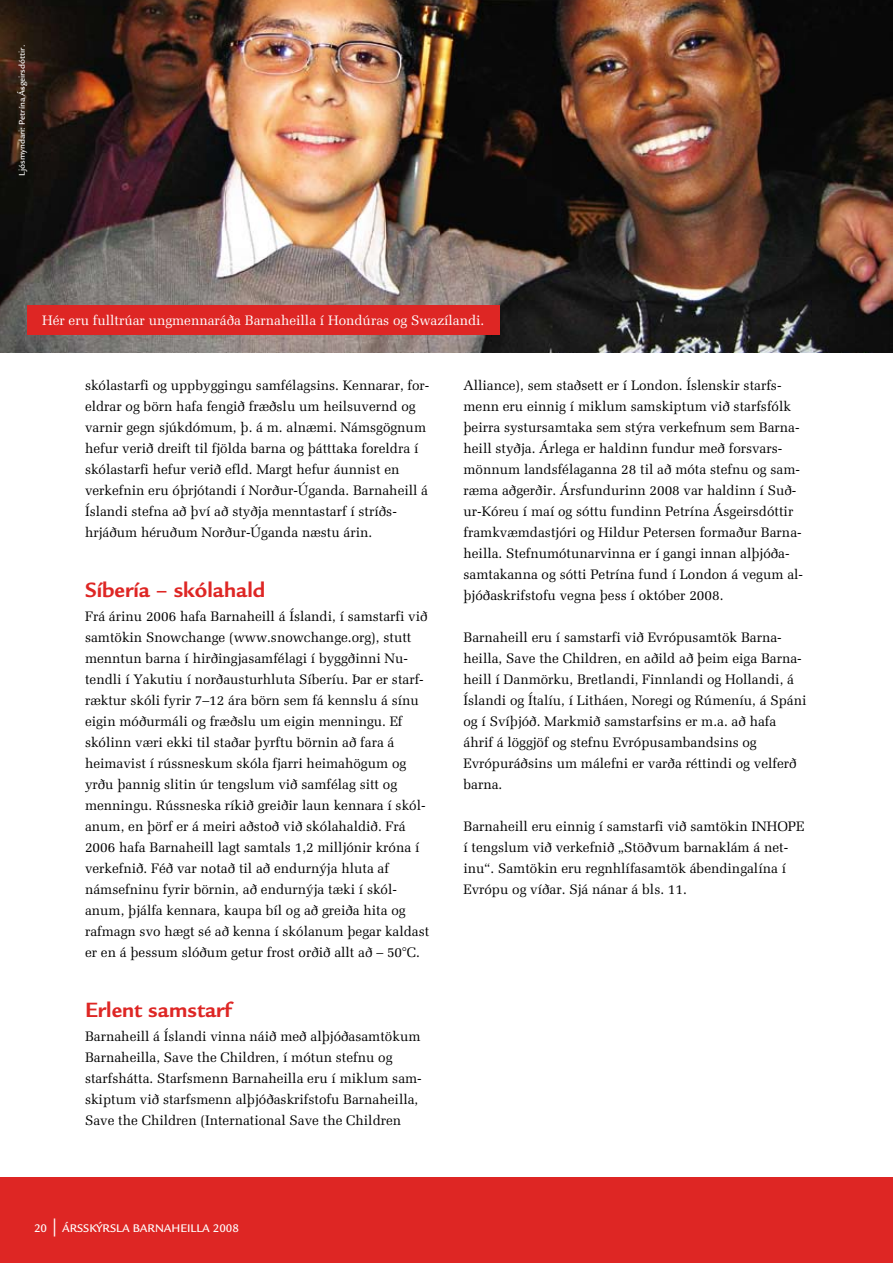
<style>
.page{position:relative;width:893px;height:1263px;background:#fff}
.page>*{position:absolute;margin:0;border:0;box-sizing:border-box;transform-origin:0 0}
.t1{font:700 22.5px "Legacy Sans";color:#de2624}
.t2{font:13.8px/21px "Zapf Elliptical 711 BT";color:#000}
.t3{font:13.8px "Zapf Elliptical 711 BT";color:#fff}
.t4{font:500 12px "Legacy Sans";color:#fff}
.t5{font:500 9px "Legacy Sans";color:#fff}
.s1{font-family:"Franklin Gothic";font-weight:400;font-stretch:condensed;font-size:18px}
</style>
<div class="page">
<div style="left:0;top:1178px;width:893px;height:85px;background:#de2624"></div>
<img style="left:0;top:0;width:893px;height:353px">
<div style="left:27px;top:305px;width:473px;height:30px;background:#de2624"></div>
<p class="t5" style="left:17px;top:176px;width:132px;rotate:-90deg">Ljósmyndari: Petrína Ásgeirsdóttir.</p>
<p class="t3" style="left:42px;top:312px;width:444px">Hér eru fulltrúar ungmennaráða Barnaheilla í Hondúras og Swazílandi.</p>
<p class="t2" style="left:85px;top:375px;width:346px">skólastarfi og uppbyggingu samfélagsins. Kennarar, for&shy;eldrar og börn hafa fengið fræðslu um heilsuvernd og varnir gegn sjúkdómum, þ. á m. alnæmi. Námsgögnum hefur verið dreift til fjölda barna og þátttaka foreldra í skólastarfi hefur verið efld. Margt hefur áunnist en verkefnin eru óþrjótandi í Norður-Úganda. Barnaheill á Íslandi stefna að því að styðja menntastarf í stríðs&shy;hrjáðum héruðum Norður-Úganda næstu árin.</p>
<h1 class="t1" style="left:85px;top:577px;width:182px">Síbería – skólahald</h1>
<p class="t2" style="left:85px;top:606px;width:346px">Frá árinu 2006 hafa Barnaheill á Íslandi, í samstarfi við samtökin Snowchange (www.snowchange.org), stutt menntun barna í hirðingjasamfélagi í byggðinni Nu&shy;tendli í Yakutiu í norðausturhluta Síberíu. Þar er starf&shy;ræktur skóli fyrir 7–12 ára börn sem fá kennslu á sínu eigin móðurmáli og fræðslu um eigin menningu. Ef skólinn væri ekki til staðar þyrftu börnin að fara á heimavist í rússneskum skóla fjarri heimahögum og yrðu þannig slitin úr tengslum við samfélag sitt og menningu. Rússneska ríkið greiðir laun kennara í skól&shy;anum, en þörf er á meiri aðstoð við skólahaldið. Frá 2006 hafa Barnaheill lagt samtals 1,2 milljónir króna í verkefnið. Féð var notað til að endurnýja hluta af námsefninu fyrir börnin, að endurnýja tæki í skól&shy;anum, þjálfa kennara, kaupa bíl og að greiða hita og rafmagn svo hægt sé að kenna í skólanum þegar kaldast er en á þessum slóðum getur frost orðið allt að – 50°C.</p>
<h1 class="t1" style="left:85px;top:997px;width:148px">Erlent samstarf</h1>
<p class="t2" style="left:85px;top:1026px;width:338px">Barnaheill á Íslandi vinna náið með alþjóðasamtökum Barnaheilla, Save the Children, í mótun stefnu og starfshátta. Starfsmenn Barnaheilla eru í miklum sam&shy;skiptum við starfsmenn alþjóðaskrifstofu Barnaheilla, Save the Children (International Save the Children</p>
<p class="t2" style="left:463px;top:375px;width:341px">Alliance), sem staðsett er í London. Íslenskir starfs&shy;menn eru einnig í miklum samskiptum við starfsfólk þeirra systursamtaka sem stýra verkefnum sem Barna&shy;heill styðja. Árlega er haldinn fundur með forsvars&shy;mönnum landsfélaganna 28 til að móta stefnu og sam&shy;ræma aðgerðir. Ársfundurinn 2008 var haldinn í Suð&shy;ur-Kóreu í maí og sóttu fundinn Petrína Ásgeirsdóttir framkvæmdastjóri og Hildur Petersen formaður Barna&shy;heilla. Stefnumótunarvinna er í gangi innan alþjóða&shy;samtakanna og sótti Petrína fund í London á vegum al&shy;þjóðaskrifstofu vegna þess í október 2008.</p>
<p class="t2" style="left:463px;top:627px;width:344px">Barnaheill eru í samstarfi við Evrópusamtök Barna&shy;heilla, Save the Children, en aðild að þeim eiga Barna&shy;heill í Danmörku, Bretlandi, Finnlandi og Hollandi, á Íslandi og Ítalíu, í Litháen, Noregi og Rúmeníu, á Spáni og í Svíþjóð. Markmið samstarfsins er m.a. að hafa áhrif á löggjöf og stefnu Evrópusambandsins og Evrópuráðsins um málefni er varða réttindi og velferð barna.</p>
<p class="t2" style="left:463px;top:816px;width:342px">Barnaheill eru einnig í samstarfi við samtökin INHOPE í tengslum við verkefnið „Stöðvum barnaklám á net&shy;inu“. Samtökin eru regnhlífasamtök ábendingalína í Evrópu og víðar. Sjá nánar á bls. 11.</p>
<p class="t4" style="left:34px;top:1221px;width:206px">20 <span class="s1">|</span> ÁRSSKÝRSLA BARNAHEILLA 2008</p>
</div>
